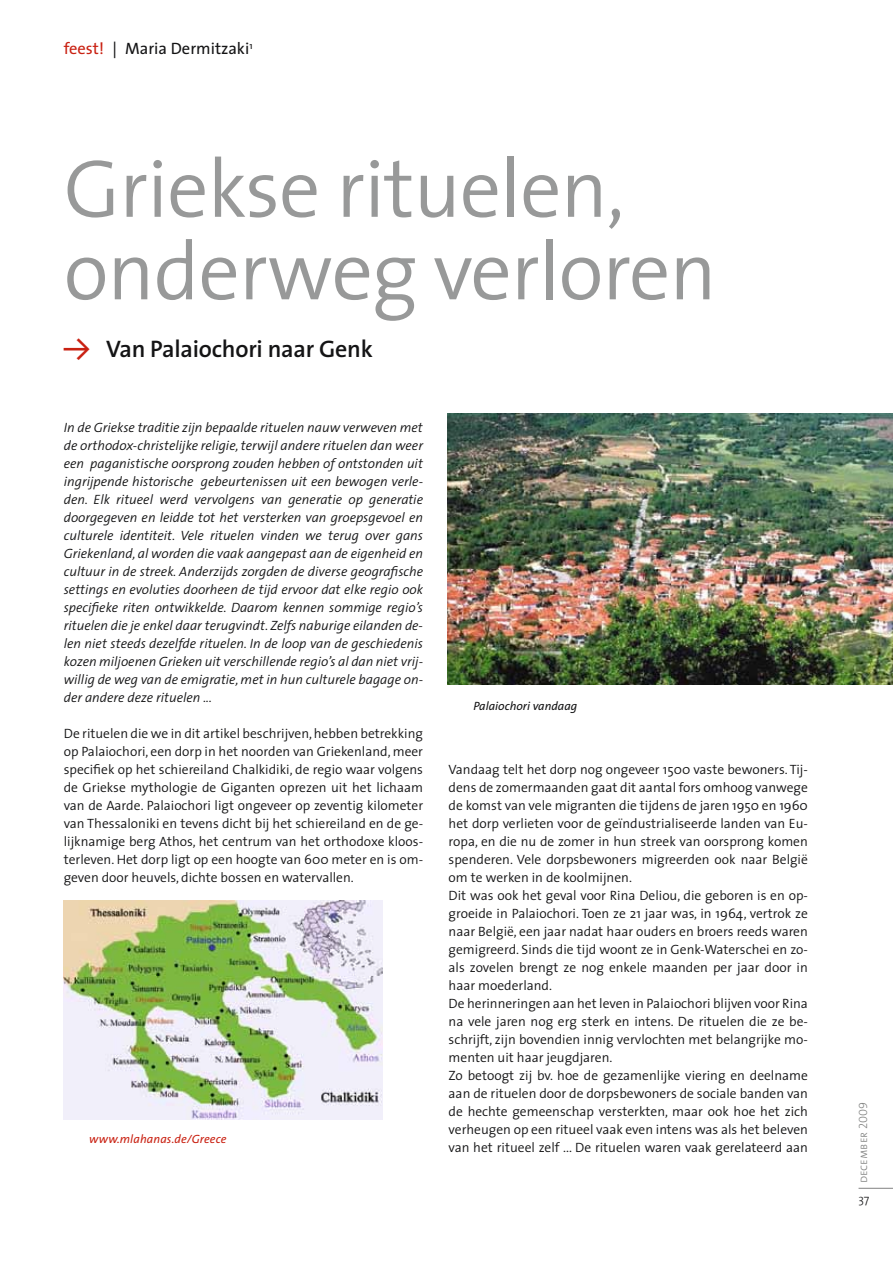
<style>
.page{position:relative;width:893px;height:1263px;background:#fff}
.page>*{position:absolute;margin:0;border:0;box-sizing:border-box;transform-origin:0 0}
.t1{font:300 82.5px/82.5px "The Sans";letter-spacing:-.015em;color:#989999}
.t2{font:600 24px "The Sans";letter-spacing:-.01em;color:#141415}
.t3{font:16.5px "The Sans";color:#141415}
.t4{font:300 13.5px/18px "The Sans";color:#141415;text-align:justify}
.t5{font:italic 300 13.5px/18px "The Sans";color:#141415;text-align:justify}
.t6{font:italic 12px "The Sans";letter-spacing:.01em;color:#c92112}
.t7{font:italic 12px "The Sans";color:#141415}
.t8{font:12px "The Sans Light Caps";color:#818281}
.t9{font:300 12px "The Sans";color:#141415}
.s1{color:#c92112}
.s2{font-family:"The Sans Semi Bold Expert";font-weight:400;font-size:27px;color:#c92112}
</style>
<div class="page">
<img style="left:64px;top:900px;width:318px;height:220px">
<img style="left:448px;top:414px;width:445px;height:271px">
<hr style="left:858px;top:1188px;width:35px;height:1px;background:#818281">
<p class="t3" style="left:64px;top:35px;width:190px"><span class="s1">feest!</span> | Maria Dermitzaki<sup>1</sup></p>
<h1 class="t1" style="left:64px;top:145px;width:655px">Griekse rituelen, onderweg verloren</h1>
<h2 class="t2" style="left:64px;top:329px;width:311px"><span class="s2">Y</span> Van Palaiochori naar Genk</h2>
<p class="t5" style="left:64px;top:418px;width:361px">In de Griekse traditie zijn bepaalde rituelen nauw verweven met de orthodox-christelijke religie, terwijl andere rituelen dan weer een paganistische oorsprong zouden hebben of ontstonden uit ingrijpende historische gebeurtenissen uit een bewogen verle&shy;den. Elk ritueel werd vervolgens van generatie op generatie doorgegeven en leidde tot het versterken van groepsgevoel en culturele identiteit. Vele rituelen vinden we terug over gans Griekenland, al worden die vaak aangepast aan de eigenheid en cultuur in de streek. Anderzijds zorgden de diverse geografische settings en evoluties doorheen de tijd ervoor dat elke regio ook specifieke riten ontwikkelde. Daarom kennen sommige regio’s rituelen die je enkel daar terugvindt. Zelfs naburige eilanden de&shy;len niet steeds dezelfde rituelen. In de loop van de geschiedenis kozen miljoenen Grieken uit verschillende regio’s al dan niet vrij&shy;willig de weg van de emigratie, met in hun culturele bagage on&shy;der andere deze rituelen ...</p>
<p class="t4" style="left:64px;top:724px;width:361px">De rituelen die we in dit artikel beschrijven, hebben betrekking op Palaiochori, een dorp in het noorden van Griekenland, meer specifiek op het schiereiland Chalkidiki, de regio waar volgens de Griekse mythologie de Giganten oprezen uit het lichaam van de Aarde. Palaiochori ligt ongeveer op zeventig kilometer van Thessaloniki en tevens dicht bij het schiereiland en de ge&shy;lijknamige berg Athos, het centrum van het orthodoxe kloos&shy;terleven. Het dorp ligt op een hoogte van 600 meter en is om&shy;geven door heuvels, dichte bossen en watervallen.</p>
<p class="t6" style="left:89px;top:1129px;width:139px">www.mlahanas.de/Greece</p>
<p class="t7" style="left:473px;top:696px;width:105px">Palaiochori vandaag</p>
<p class="t4" style="left:449px;top:760px;width:361px;text-align:left">Vandaag telt het dorp nog ongeveer 1500 vaste bewoners. Tij&shy;dens de zomermaanden gaat dit aantal fors omhoog vanwege de komst van vele migranten die tijdens de jaren 1950 en 1960 het dorp verlieten voor de geïndustrialiseerde landen van Eu&shy;ropa, en die nu de zomer in hun streek van oorsprong komen spenderen. Vele dorpsbewoners migreerden ook naar België om te werken in de koolmijnen.<br>Dit was ook het geval voor Rina Deliou, die geboren is en op&shy;groeide in Palaiochori. Toen ze 21 jaar was, in 1964, vertrok ze naar België, een jaar nadat haar ouders en broers reeds waren gemigreerd. Sinds die tijd woont ze in Genk-Waterschei en zo&shy;als zovelen brengt ze nog enkele maanden per jaar door in haar moederland.<br>De herinneringen aan het leven in Palaiochori blijven voor Rina na vele jaren nog erg sterk en intens. De rituelen die ze be&shy;schrijft, zijn bovendien innig vervlochten met belangrijke mo&shy;menten uit haar jeugdjaren.<br>Zo betoogt zij bv. hoe de gezamenlijke viering en deelname aan de rituelen door de dorpsbewoners de sociale banden van de hechte gemeenschap versterkten, maar ook hoe het zich verheugen op een ritueel vaak even intens was als het beleven van het ritueel zelf ... De rituelen waren vaak gerelateerd aan</p>
<p class="t8" style="left:853px;top:1183px;width:82px;rotate:-90deg">december 2009</p>
<p class="t9" style="left:858px;top:1189px;width:13px">37</p>
</div>
